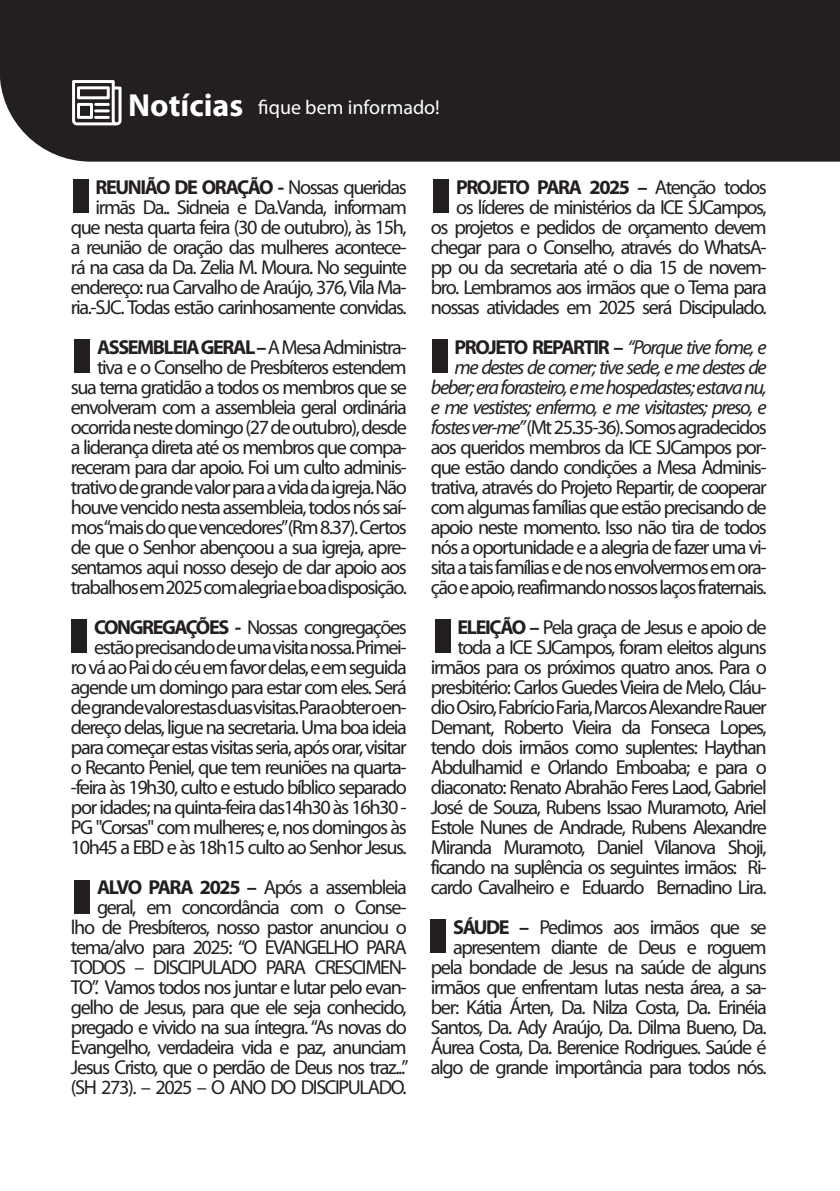
<style>
.page{position:relative;width:840px;height:1191px;background:#fff}
.page>*{position:absolute;margin:0;border:0;box-sizing:border-box;transform-origin:0 0}
.t1{font:700 32px "Myriad Pro";color:#fff}
.t2{font:20.2px/20px "Myriad Pro";letter-spacing:-.07em;color:#231f20;text-align:right}
.t3{font:20px "Myriad Pro";color:#fff}
.s1{font-weight:700}
.s2{font-style:italic}
</style>
<div class="page">
<div style="left:0;top:0;width:839px;height:162px;background:#231f20"></div>
<svg style="left:72px;top:80px;width:49px;height:45px"></svg>
<hr style="left:94px;top:103px;width:16px;height:3px;background:#fff">
<hr style="left:94px;top:116px;width:16px;height:3px;background:#fff">
<hr style="left:94px;top:109px;width:16px;height:3px;background:#fff">
<div style="left:73px;top:179px;width:16px;height:33px;background:#231f20"></div>
<div style="left:74px;top:339px;width:16px;height:34px;background:#231f20"></div>
<div style="left:71px;top:619px;width:16px;height:34px;background:#231f20"></div>
<div style="left:74px;top:880px;width:16px;height:33px;background:#231f20"></div>
<div style="left:431px;top:339px;width:16px;height:33px;background:#231f20"></div>
<div style="left:433px;top:179px;width:16px;height:33px;background:#231f20"></div>
<div style="left:434px;top:619px;width:16px;height:33px;background:#231f20"></div>
<div style="left:430px;top:919px;width:16px;height:34px;background:#231f20"></div>
<p class="t1" style="left:128px;top:84px;width:116px">Notícias</p>
<p class="t3" style="left:258px;top:95px;width:183px">fique bem informado!</p>
<p class="t2" style="left:71px;top:176px;width:337px"><span class="s1">REUNIÃO DE ORAÇÃO -</span> Nossas queridas irmãs Da.. Sidneia e Da.Vanda, informam que nesta quarta feira (30 de outubro), às 15h, a reunião de oração das mulheres acontece&shy;rá na casa da Da. Zelia M. Moura. No seguinte endereço: rua Carvalho de Araújo, 376, Vila Ma&shy;ria.-SJC. Todas estão carinhosamente convidas.</p>
<p class="t2" style="left:71px;top:336px;width:337px"><span class="s1">ASSEMBLEIA GERAL –</span> A Mesa Administra&shy;tiva e o Conselho de Presbíteros estendem sua terna gratidão a todos os membros que se envolveram com a assembleia geral ordinária ocorrida neste domingo (27 de outubro), desde a liderança direta até os membros que compa&shy;receram para dar apoio. Foi um culto adminis&shy;trativo de grande valor para a vida da igreja. Não houve vencido nesta assembleia, todos nós saí&shy;mos “mais do que vencedores”(Rm 8.37). Certos de que o Senhor abençoou a sua igreja, apre&shy;sentamos aqui nosso desejo de dar apoio aos trabalhos em 2025 com alegria e boa disposição.</p>
<p class="t2" style="left:71px;top:616px;width:337px"><span class="s1">CONGREGAÇÕES -</span> Nossas congregações estão precisando de uma visita nossa. Primei-<br>ro vá ao Pai do céu em favor delas, e em seguida agende um domingo para estar com eles. Será de grande valor estas duas visitas. Para obter o en&shy;dereço delas, ligue na secretaria. Uma boa ideia para começar estas visitas seria, após orar, visitar o Recanto Peniel, que tem reuniões na quarta--feira às 19h30, culto e estudo bíblico separado por idades; na quinta-feira das14h30 às 16h30 - PG "Corsas" com mulheres; e, nos domingos às 10h45 a EBD e às 18h15 culto ao Senhor Jesus.</p>
<p class="t2" style="left:71px;top:876px;width:339px"><span class="s1">ALVO PARA 2025 –</span> Após a assembleia geral, em concordância com o Conse&shy;lho de Presbíteros, nosso pastor anunciou o tema/alvo para 2025: “O EVANGELHO PARA TODOS – DISCIPULADO PARA CRESCIMEN-TO”. Vamos todos nos juntar e lutar pelo evan&shy;gelho de Jesus, para que ele seja conhecido, pregado e vivido na sua íntegra. “As novas do Evangelho, verdadeira vida e paz, anunciam Jesus Cristo, que o perdão de Deus nos traz...” (SH 273). – 2025 – O ANO DO DISCIPULADO.</p>
<p class="t2" style="left:430px;top:176px;width:337px"><span class="s1">PROJETO PARA 2025 –</span> Atenção todos<br>os líderes de ministérios da ICE SJCampos,<br>os projetos e pedidos de orçamento devem chegar para o Conselho, através do WhatsA&shy;pp ou da secretaria até o dia 15 de novem&shy;bro. Lembramos aos irmãos que o Tema para nossas atividades em 2025 será Discipulado.</p>
<p class="t2" style="left:430px;top:336px;width:337px"><span class="s1">PROJETO REPARTIR –</span> <span class="s2">“Porque tive fome, e me destes de comer; tive sede, e me destes de beber; era forasteiro, e me hospedastes; estava nu, e me vestistes; enfermo, e me visitastes; preso, e fostes ver-me”</span> (Mt 25.35-36). Somos agradecidos aos queridos membros da ICE SJCampos por&shy;que estão dando condições a Mesa Adminis&shy;trativa, através do Projeto Repartir, de cooperar com algumas famílias que estão precisando de apoio neste momento. Isso não tira de todos nós a oportunidade e a alegria de fazer uma vi&shy;sita a tais famílias e de nos envolvermos em ora&shy;ção e apoio, reafirmando nossos laços fraternais.</p>
<p class="t2" style="left:430px;top:616px;width:337px"><span class="s1">ELEIÇÃO –</span> Pela graça de Jesus e apoio de toda a ICE SJCampos, foram eleitos alguns irmãos para os próximos quatro anos. Para o presbitério: Carlos Guedes Vieira de Melo, Cláu&shy;dio Osiro, Fabrício Faria, Marcos Alexandre Rauer Demant, Roberto Vieira da Fonseca Lopes, tendo dois irmãos como suplentes: Haythan Abdulhamid e Orlando Emboaba; e para o diaconato: Renato Abrahão Feres Laod, Gabriel José de Souza, Rubens Issao Muramoto, Ariel Estole Nunes de Andrade, Rubens Alexandre Miranda Muramoto, Daniel Vilanova Shoji, ficando na suplência os seguintes irmãos: Ri&shy;cardo Cavalheiro e Eduardo Bernadino Lira.</p>
<p class="t2" style="left:430px;top:916px;width:337px"><span class="s1">SÁUDE –</span> Pedimos aos irmãos que se apresentem diante de Deus e roguem pela bondade de Jesus na saúde de alguns irmãos que enfrentam lutas nesta área, a sa&shy;ber: Kátia Árten, Da. Nilza Costa, Da. Erinéia Santos, Da. Ady Araújo, Da. Dilma Bueno, Da.<br>Áurea Costa, Da. Berenice Rodrigues. Saúde é algo de grande importância para todos nós.</p>
</div>
